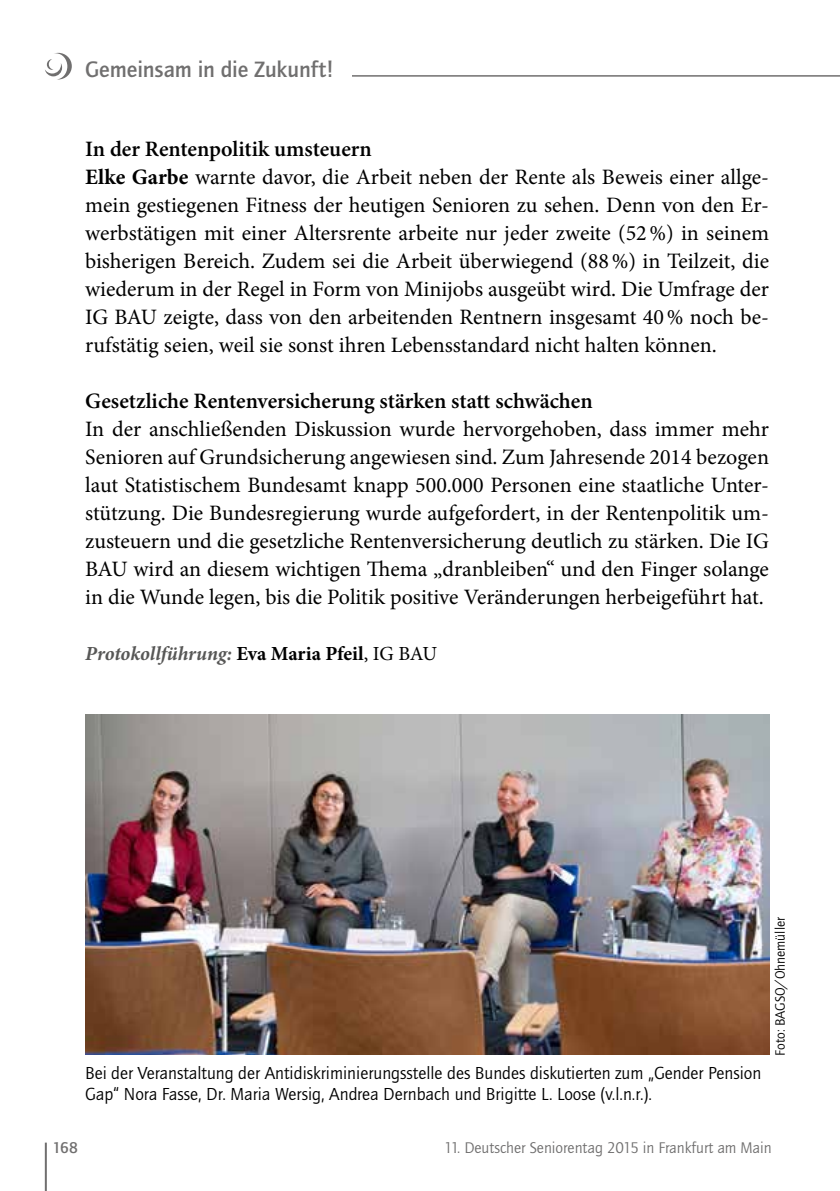
<style>
.page{position:relative;width:840px;height:1191px;background:#fff}
.page>*{position:absolute;margin:0;border:0;box-sizing:border-box;transform-origin:0 0}
.t1{font:500 23px "Quay Sans ITC Std";letter-spacing:-.005em;color:#706f6f}
.t2{font:22px/28px "Minion Pro";color:#000}
.t3{font:600 22px "Minion Pro";letter-spacing:-.005em;color:#000}
.t4{font:italic 700 20px "Minion Pro";letter-spacing:-.005em;color:#575756}
.t5{font:18px/21.6px "Quay Sans ITC Std";color:#000}
.t6{font:16px "Quay Sans ITC Std";color:#706f6f}
.t7{font:500 16px "Quay Sans ITC Std";color:#706f6f}
.t8{font:14px "Quay Sans ITC Std";color:#000}
.s1{font-weight:600}
.s2{font-weight:700}
.s3{font-style:normal;color:#000}
.s4{font-weight:400;font-style:normal;color:#000}
</style>
<div class="page">
<hr style="left:45px;top:1142px;width:2px;height:49px;background:#706f6f">
<svg style="left:45px;top:53px;width:27px;height:26px"></svg>
<hr style="left:85px;top:75px;width:754px;height:2px;background:#706f6f">
<div style="left:85px;top:60px;width:266px;height:17px;background:#fff"></div>
<img style="left:85px;top:714px;width:683px;height:340px">
<p class="t1" style="left:85px;top:56px;width:250px">Gemeinsam in die Zukunft!</p>
<p class="t2" style="left:85px;top:135px;width:685px"><span class="s1">In der Rentenpolitik umsteuern<br></span><span class="s2">Elke Garbe</span> warnte davor, die Arbeit neben der Rente als Beweis einer allge&shy;mein gestiegenen Fitness der heutigen Senioren zu sehen. Denn von den Er&shy;werbstätigen mit einer Altersrente arbeite nur jeder zweite (52%) in seinem bisherigen Bereich. Zudem sei die Arbeit überwiegend (88%) in Teilzeit, die wiederum in der Regel in Form von Minijobs ausgeübt wird. Die Umfrage der IG BAU zeigte, dass von den arbeitenden Rentnern insgesamt 40% noch be&shy;rufstätig seien, weil sie sonst ihren Lebensstandard nicht halten können.</p>
<p class="t3" style="left:85px;top:388px;width:509px">Gesetzliche Rentenversicherung stärken statt schwächen</p>
<p class="t2" style="left:85px;top:415px;width:685px;text-align:justify">In der anschließenden Diskussion wurde hervorgehoben, dass immer mehr Senioren auf Grundsicherung angewiesen sind. Zum Jahresende 2014 bezogen laut Statistischem Bundesamt knapp 500.000 Personen eine staatliche Unter&shy;stützung. Die Bundesregierung wurde aufgefordert, in der Rentenpolitik um&shy;zusteuern und die gesetzliche Rentenversicherung deutlich zu stärken. Die IG BAU wird an diesem wichtigen Thema „dranbleiben“ und den Finger solange in die Wunde legen, bis die Politik positive Veränderungen herbeigeführt hat.</p>
<p class="t4" style="left:85px;top:642px;width:353px">Protokollführung: <span class="s3">Eva Maria Pfeil</span><span class="s4">, IG BAU</span></p>
<p class="t5" style="left:85px;top:1061px;width:677px">Bei der Veranstaltung der Antidiskriminierungsstelle des Bundes diskutierten zum „Gender Pension<br>Gap“ Nora Fasse, Dr. Maria Wersig, Andrea Dernbach und Brigitte L. Loose (v.l.n.r.).</p>
<p class="t8" style="left:771px;top:1055px;width:140px;rotate:-90deg">Foto: BAGSO/Ohnemüller</p>
<p class="t7" style="left:52px;top:1138px;width:27px">168</p>
<p class="t6" style="left:444px;top:1138px;width:329px">11. Deutscher Seniorentag 2015 in Frankfurt am Main</p>
</div>
